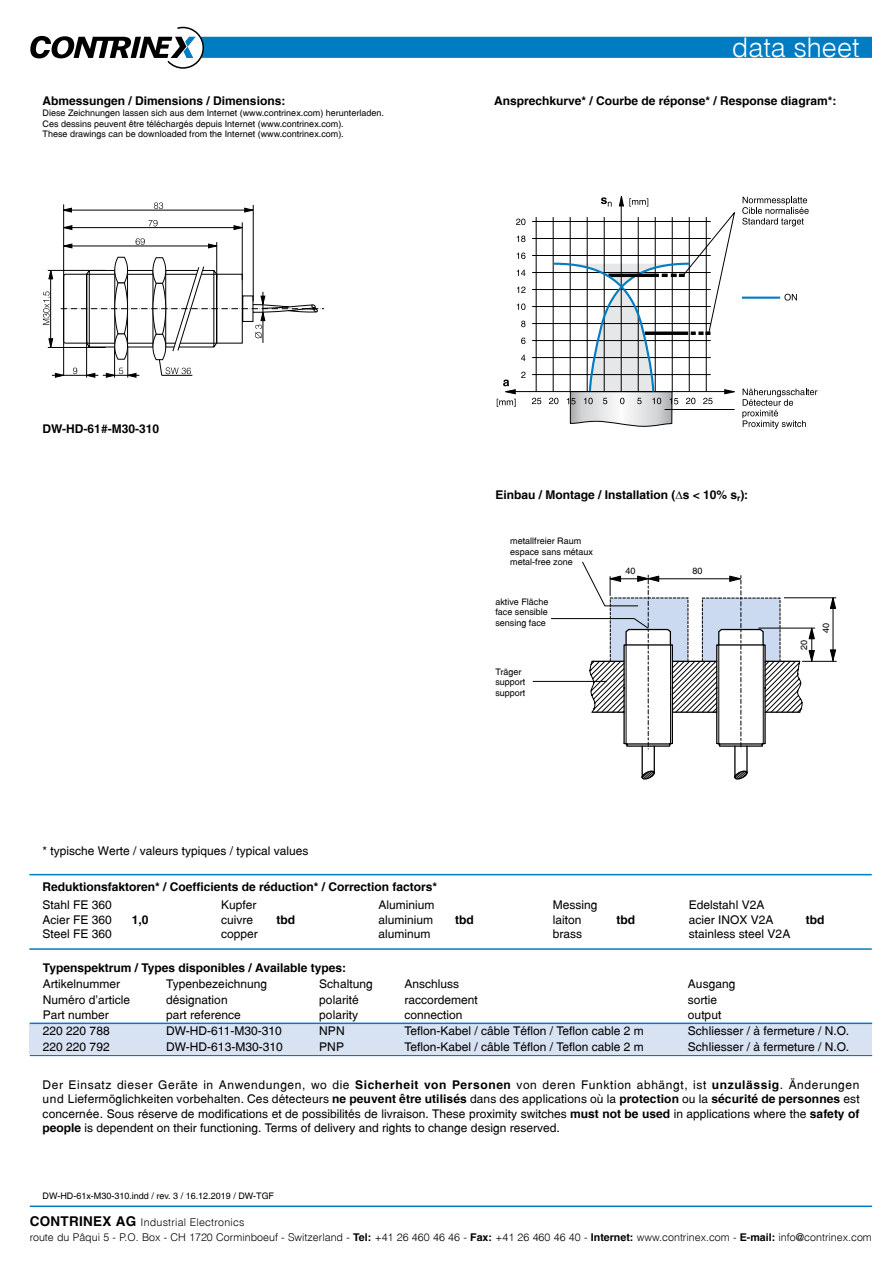
<style>
.page{position:relative;width:893px;height:1263px;background:#fff}
.page>*{position:absolute;margin:0;border:0;box-sizing:border-box;transform-origin:0 0}
.t1{font:27px "Switzerland Light Plain";color:#fff}
.t2{font:12px/14.4px "Switzerland Plain";color:#000;text-align:justify}
.t3{font:700 12px "Switzerland";color:#000}
.t4{font:10.65px/14.7px "Switzerland Light Plain";color:#000}
.t5{font:9px/10.8px "Switzerland Plain";color:#000}
.s1{font-family:"Switzerland";font-weight:700}
.s2{font-family:"Switzerland";font-weight:700;font-size:13.5px}
</style>
<div class="page">
<svg style="left:30px;top:27px;width:842px;height:42px"></svg>
<hr style="left:30px;top:1205px;width:842px;height:2px;background:#007cc3">
<hr style="left:30px;top:1054px;width:842px;height:2px;background:#007cc3">
<hr style="left:29px;top:874px;width:843px;height:1px;background:#007cc3">
<hr style="left:29px;top:948px;width:843px;height:2px;background:#007cc3">
<div style="left:30px;top:1023px;width:842px;height:32px;background:#d7e2f3"></div>
<hr style="left:30px;top:1022px;width:842px;height:2px;background:#007cc3">
<svg style="left:809px;top:628px;width:6px;height:11px"></svg>
<svg style="left:809px;top:650px;width:6px;height:12px"></svg>
<svg style="left:551px;top:562px;width:250px;height:217px"></svg>
<hr style="left:784px;top:597px;width:52px;height:1px;background:#000">
<svg style="left:830px;top:597px;width:6px;height:65px"></svg>
<hr style="left:533px;top:681px;width:73px;height:1px;background:#000">
<svg style="left:136px;top:238px;width:9px;height:7px"></svg>
<hr style="left:216px;top:242px;width:1px;height:38px;background:#000">
<hr style="left:63px;top:204px;width:1px;height:171px;background:#000">
<svg style="left:63px;top:244px;width:9px;height:4px"></svg>
<svg style="left:208px;top:244px;width:9px;height:4px"></svg>
<hr style="left:64px;top:246px;width:153px;height:1px;background:#000">
<svg style="left:149px;top:220px;width:9px;height:6px"></svg>
<svg style="left:63px;top:225px;width:9px;height:5px"></svg>
<svg style="left:234px;top:225px;width:8px;height:5px"></svg>
<hr style="left:64px;top:227px;width:178px;height:1px;background:#000">
<svg style="left:154px;top:202px;width:9px;height:7px"></svg>
<svg style="left:63px;top:208px;width:9px;height:4px"></svg>
<svg style="left:244px;top:208px;width:9px;height:4px"></svg>
<hr style="left:64px;top:210px;width:189px;height:1px;background:#000">
<hr style="left:253px;top:205px;width:1px;height:96px;background:#000">
<hr style="left:242px;top:222px;width:1px;height:58px;background:#000">
<svg style="left:43px;top:256px;width:281px;height:122px"></svg>
<svg style="left:742px;top:389px;width:75px;height:40px"></svg>
<svg style="left:742px;top:197px;width:67px;height:29px"></svg>
<hr style="left:532px;top:374px;width:179px;height:1px;background:#000">
<hr style="left:532px;top:357px;width:179px;height:1px;background:#000">
<hr style="left:532px;top:340px;width:179px;height:1px;background:#000">
<hr style="left:532px;top:323px;width:179px;height:1px;background:#000">
<hr style="left:532px;top:306px;width:179px;height:1px;background:#000">
<hr style="left:532px;top:289px;width:179px;height:1px;background:#000">
<hr style="left:532px;top:272px;width:179px;height:1px;background:#000">
<hr style="left:532px;top:255px;width:179px;height:1px;background:#000">
<hr style="left:532px;top:238px;width:179px;height:1px;background:#000">
<hr style="left:532px;top:221px;width:179px;height:1px;background:#000">
<hr style="left:536px;top:217px;width:1px;height:174px;background:#000">
<hr style="left:742px;top:297px;width:38px;height:2px;background:#007cc3">
<svg style="left:784px;top:294px;width:13px;height:7px"></svg>
<svg style="left:532px;top:398px;width:9px;height:6px"></svg>
<hr style="left:515px;top:391px;width:213px;height:1px;background:#000">
<svg style="left:497px;top:372px;width:28px;height:35px"></svg>
<svg style="left:521px;top:355px;width:4px;height:6px"></svg>
<svg style="left:521px;top:321px;width:4px;height:6px"></svg>
<svg style="left:517px;top:303px;width:8px;height:7px"></svg>
<svg style="left:521px;top:338px;width:4px;height:6px"></svg>
<svg style="left:517px;top:287px;width:8px;height:6px"></svg>
<svg style="left:517px;top:270px;width:8px;height:6px"></svg>
<svg style="left:517px;top:253px;width:8px;height:6px"></svg>
<svg style="left:517px;top:236px;width:8px;height:6px"></svg>
<svg style="left:516px;top:219px;width:9px;height:6px"></svg>
<svg style="left:549px;top:196px;width:186px;height:231px"></svg>
<h1 class="t1" style="left:732px;top:30px;width:129px">data sheet</h1>
<p class="t3" style="left:43px;top:93px;width:244px">Abmessungen / Dimensions / Dimensions:</p>
<p class="t3" style="left:494px;top:93px;width:344px">Ansprechkurve* / Courbe de réponse* / Response diagram*:</p>
<p class="t5" style="left:43px;top:107px;width:343px">Diese Zeichnungen lassen sich aus dem Internet (www.contrinex.com) herunterladen.<br>Ces dessins peuvent être téléchargés depuis Internet (www.contrinex.com).<br>These drawings can be downloaded from the Internet (www.contrinex.com).</p>
<p class="t3" style="left:43px;top:422px;width:118px">DW-HD-61#-M30-310</p>
<p class="t3" style="left:495px;top:487px;width:254px">Einbau / Montage / Installation ( s &lt; 10% s<sub>r</sub>):</p>
<p class="t5" style="left:510px;top:535px;width:84px">metallfreier Raum espace sans métaux metal-free zone</p>
<p class="t5" style="left:495px;top:596px;width:55px;text-align:justify">aktive Fläche face sensible sensing face</p>
<p class="t5" style="left:495px;top:666px;width:32px">Träger support support</p>
<p class="t5" style="left:625px;top:565px;width:12px">40</p>
<p class="t5" style="left:692px;top:565px;width:12px">80</p>
<p class="t5" style="left:799px;top:649px;width:12px;rotate:-90deg">20</p>
<p class="t5" style="left:820px;top:633px;width:12px;rotate:-90deg">40</p>
<p class="t2" style="left:43px;top:843px;width:267px">* typische Werte / valeurs typiques / typical values</p>
<p class="t3" style="left:43px;top:879px;width:396px">Reduktionsfaktoren* / Coefficients de réduction* / Correction factors*</p>
<p class="t2" style="left:43px;top:898px;width:71px">Stahl FE 360</p>
<p class="t2" style="left:221px;top:898px;width:37px">Kupfer</p>
<p class="t2" style="left:378px;top:898px;width:58px">Aluminium</p>
<p class="t2" style="left:553px;top:898px;width:46px">Messing</p>
<p class="t2" style="left:689px;top:898px;width:77px">Edelstahl V2A</p>
<p class="t2" style="left:43px;top:912px;width:71px">Acier FE 360</p>
<p class="t3" style="left:132px;top:912px;width:18px">1,0</p>
<p class="t2" style="left:221px;top:912px;width:34px">cuivre</p>
<p class="t3" style="left:276px;top:912px;width:20px">tbd</p>
<p class="t2" style="left:378px;top:912px;width:56px">aluminium</p>
<p class="t3" style="left:455px;top:912px;width:20px">tbd</p>
<p class="t2" style="left:553px;top:912px;width:30px">laiton</p>
<p class="t3" style="left:617px;top:912px;width:20px">tbd</p>
<p class="t2" style="left:689px;top:912px;width:86px">acier INOX V2A</p>
<p class="t3" style="left:806px;top:912px;width:20px">tbd</p>
<p class="t2" style="left:43px;top:926px;width:71px">Steel FE 360</p>
<p class="t2" style="left:221px;top:926px;width:38px">copper</p>
<p class="t2" style="left:378px;top:926px;width:54px">aluminum</p>
<p class="t2" style="left:553px;top:926px;width:31px">brass</p>
<p class="t2" style="left:689px;top:926px;width:103px">stainless steel V2A</p>
<p class="t3" style="left:43px;top:960px;width:305px">Typenspektrum / Types disponibles / Available types:</p>
<p class="t2" style="left:43px;top:976px;width:79px">Artikelnummer</p>
<p class="t2" style="left:166px;top:976px;width:102px">Typenbezeichnung</p>
<p class="t2" style="left:319px;top:976px;width:55px">Schaltung</p>
<p class="t2" style="left:404px;top:976px;width:56px">Anschluss</p>
<p class="t2" style="left:688px;top:976px;width:49px">Ausgang</p>
<p class="t2" style="left:43px;top:992px;width:89px">Numéro d'article</p>
<p class="t2" style="left:166px;top:992px;width:63px">désignation</p>
<p class="t2" style="left:319px;top:992px;width:41px">polarité</p>
<p class="t2" style="left:404px;top:992px;width:75px">raccordement</p>
<p class="t2" style="left:688px;top:992px;width:31px">sortie</p>
<p class="t2" style="left:43px;top:1008px;width:68px">Part number</p>
<p class="t2" style="left:166px;top:1008px;width:76px">part reference</p>
<p class="t2" style="left:319px;top:1008px;width:40px">polarity</p>
<p class="t2" style="left:404px;top:1008px;width:60px">connection</p>
<p class="t2" style="left:688px;top:1008px;width:35px">output</p>
<p class="t2" style="left:43px;top:1023px;width:68px">220 220 788</p>
<p class="t2" style="left:166px;top:1023px;width:117px">DW-HD-611-M30-310</p>
<p class="t2" style="left:319px;top:1023px;width:27px">NPN</p>
<p class="t2" style="left:404px;top:1023px;width:241px">Teflon-Kabel / câble Téflon / Teflon cable 2 m</p>
<p class="t2" style="left:688px;top:1023px;width:163px">Schliesser / à fermeture / N.O.</p>
<p class="t2" style="left:43px;top:1039px;width:68px">220 220 792</p>
<p class="t2" style="left:166px;top:1039px;width:118px">DW-HD-613-M30-310</p>
<p class="t2" style="left:319px;top:1039px;width:26px">PNP</p>
<p class="t2" style="left:404px;top:1039px;width:241px">Teflon-Kabel / câble Téflon / Teflon cable 2 m</p>
<p class="t2" style="left:688px;top:1039px;width:163px">Schliesser / à fermeture / N.O.</p>
<p class="t2" style="left:43px;top:1077px;width:819px">Der Einsatz dieser Geräte in Anwendungen, wo die <span class="s1">Sicherheit von Personen</span> von deren Funktion abhängt, ist <span class="s1">unzulässig</span>. Änderungen und Liefermöglichkeiten vorbehalten. Ces détecteurs <span class="s1">ne peuvent être utilisés</span> dans des applications où la <span class="s1">protection</span> ou la <span class="s1">sécurité de personnes</span> est concernée. Sous réserve de modifications et de possibilités de livraison. These proximity switches <span class="s1">must not be used</span> in applications where the <span class="s1">safety of people</span> is dependent on their functioning. Terms of delivery and rights to change design reserved.</p>
<p class="t5" style="left:43px;top:1190px;width:233px">DW-HD-61x-M30-310.indd / rev. 3 / 16.12.2019 / DW-TGF</p>
<p class="t4" style="left:30px;top:1215px;width:843px"><span class="s2">CONTRINEX AG</span> Industrial Electronics<br>route du Pâqui 5 - P.O. Box - CH 1720 Corminboeuf - Switzerland - <span class="s1">Tel:</span> +41 26 460 46 46 - <span class="s1">Fax:</span> +41 26 460 46 40 - <span class="s1">Internet:</span> www.contrinex.com - <span class="s1">E-mail:</span> info@contrinex.com</p>
</div>
